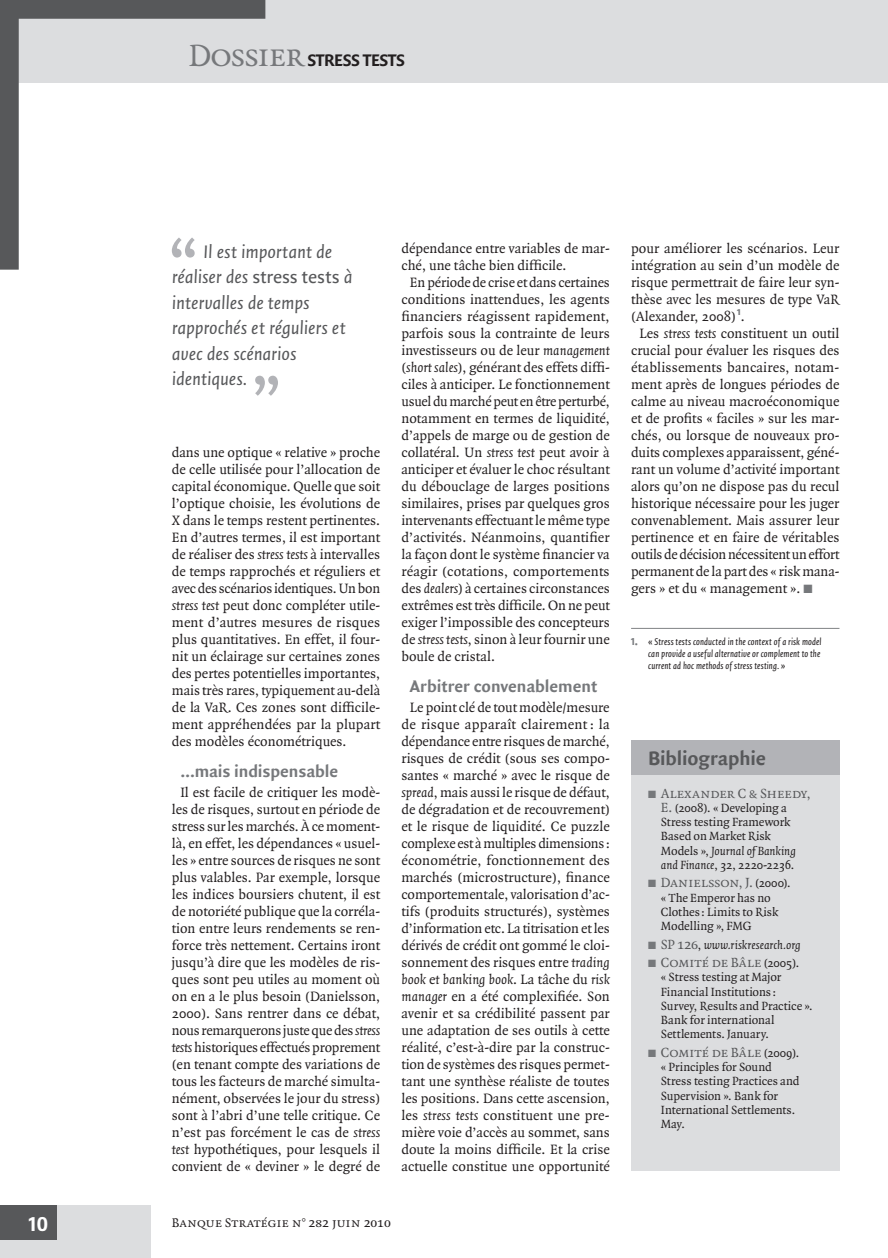
<style>
.page{position:relative;width:888px;height:1258px;background:#fff}
.page>*{position:absolute;margin:0;border:0;box-sizing:border-box;transform-origin:0 0}
.t1{font:700 21px "Quadraat Sans";letter-spacing:-.005em;color:#57585a}
.t2{font:21px "Fago No Bold Lf Caps";color:#fff}
._10-EXERGUE{font:italic 19.5px/25.5px "Quadraat Sans";letter-spacing:-.01em;color:#57585a}
._6-INTER-MOYEN{font:700 18px "Quadraat Sans";letter-spacing:-.005em;color:#76787b}
._0-TETIERE-OUV-ART-G{font:700 18px "Quadraat Sans";letter-spacing:-.025em;color:#231f20}
._5-TEXTE-COURANT{font:14.55px/17px "Quadraat";color:#231f20;text-align:justify}
._35-BIBLIO-TEXTE{font:14.25px "Quadraat Small Caps";letter-spacing:-.02em;color:#57585a}
.t3{font:13.5px "Quadraat Small Caps";color:#231f20}
._35-BIBLIO-TEXTE-2{font:12.75px/14.2px "Quadraat";letter-spacing:-.005em;color:#231f20}
._35-BIBLIO-TEXTE-3{font:italic 12.75px "Quadraat";color:#231f20}
._9-NOTES_DE_BAS_DE_P{font:italic 10.5px/12px "Quadraat Sans Con";letter-spacing:.01em;color:#231f20;text-align:justify}
.s1{font-family:"Quadraat Small Caps";font-weight:400;font-size:33px;color:#76787b}
.s2{font-style:normal}
.s3{font-style:italic}
.s4{color:#76787b}
.s5{font-family:"Fago No Bold Lf";font-style:normal;color:#76787b}
.s6{font-family:"Quadraat Small Caps";font-size:14.25px;color:#57585a}
.s7{font-family:"Quadraat";font-size:12.75px;color:#231f20}
.s8{font-family:"Quadraat Small Caps";font-style:normal;font-size:14.25px;color:#57585a}
</style>
<div class="page">
<div style="left:0;top:1205px;width:151px;height:53px;background:#dcdddf"></div>
<div style="left:0;top:1205px;width:57px;height:34px;background:#57585a"></div>
<div style="left:0;top:0;width:888px;height:83px;background:#dcdddf"></div>
<svg style="left:0;top:0;width:265px;height:270px"></svg>
<hr style="left:631px;top:628px;width:208px;height:1px;background:#808285">
<svg style="left:172px;top:237px;width:23px;height:21px"></svg>
<svg style="left:255px;top:376px;width:23px;height:20px"></svg>
<div style="left:631px;top:740px;width:208px;height:431px;background:#dcdddf"></div>
<div style="left:631px;top:740px;width:208px;height:35px;background:#b2b3b7"></div>
<p class="_0-TETIERE-OUV-ART-G" style="left:189px;top:50px;width:216px"><span class="s1">Dossier</span> stress tests</p>
<p class="_10-EXERGUE" style="left:172px;top:239px;width:182px;text-indent:31px">Il est important de réaliser des <span class="s2">stress tests</span> à intervalles de temps rapprochés et réguliers et avec des scénarios identiques.</p>
<p class="_5-TEXTE-COURANT" style="left:172px;top:444px;width:210px">dans une optique « relative » proche de celle utilisée pour l’allocation de capital économique. Quelle que soit l’optique choisie, les évolutions de X dans le temps restent pertinentes.<br>En d’autres termes, il est important de réaliser des <span class="s3">stress tests</span> à intervalles de temps rapprochés et réguliers et avec des scénarios identiques. Un bon <span class="s3">stress test</span> peut donc compléter utile&shy;ment d’autres mesures de risques plus quantitatives. En effet, il four&shy;nit un éclairage sur certaines zones des pertes potentielles importantes, mais très rares, typiquement au-delà de la VaR. Ces zones sont difficile&shy;ment appréhendées par la plupart des modèles économétriques.</p>
<p class="_6-INTER-MOYEN" style="left:180px;top:761px;width:160px">…mais indispensable</p>
<p class="_5-TEXTE-COURANT" style="left:172px;top:784px;width:210px;text-align:center">Il est facile de critiquer les modè&shy;les de risques, surtout en période de stress sur les marchés. À ce moment&shy;là, en effet, les dépendances « usuel&shy;les » entre sources de risques ne sont plus valables. Par exemple, lorsque les indices boursiers chutent, il est de notoriété publique que la corréla&shy;tion entre leurs rendements se ren&shy;force très nettement. Certains iront jusqu’à dire que les modèles de ris&shy;ques sont peu utiles au moment où on en a le plus besoin (Danielsson, 2000). Sans rentrer dans ce débat, nous remarquerons juste que des <span class="s3">stress tests</span>historiques effectuésproprement (en tenant compte des variations de tous les facteurs de marché simulta&shy;nément, observées le jour du stress) sont à l’abri d’une telle critique. Ce n’est pas forcément le cas de <span class="s3">stress test</span> hypothétiques, pour lesquels il convient de « deviner » le degré de</p>
<p class="_5-TEXTE-COURANT" style="left:401px;top:240px;width:210px">dépendance entre variables de mar&shy;ché, une tâche bien difficile.</p>
<p class="_5-TEXTE-COURANT" style="left:401px;top:274px;width:210px;text-indent:9px">En période de crise et dans certaines conditions inattendues, les agents financiers réagissent rapidement, parfois sous la contrainte de leurs investisseurs ou de leur <span class="s3">management </span>(<span class="s3">short sales</span>), générant des effets diffi&shy;ciles à anticiper. Le fonctionnement usuel du marché peut en être perturbé, notamment en termes de liquidité, d’appels de marge ou de gestion de collatéral. Un <span class="s3">stress test</span> peut avoir à anticiper et évaluer le choc résultant du débouclage de larges positions similaires, prises par quelques gros intervenants effectuantle même type d’activités. Néanmoins, quantifier la façon dont le système financier va réagir (cotations, comportements des <span class="s3">dealers</span>) à certaines circonstances extrêmes esttrès difficile.On ne peut exiger l’impossible des concepteurs de <span class="s3">stress tests</span>, sinon à leurfournir une boule de cristal.</p>
<p class="_6-INTER-MOYEN" style="left:410px;top:676px;width:189px">Arbitrer convenablement</p>
<p class="_5-TEXTE-COURANT" style="left:401px;top:699px;width:210px;text-align:center">Le point clé de tout modèle/mesure de risque apparaît clairement : la dépendance entre risques de marché, risques de crédit (sous ses compo&shy;santes « marché » avec le risque de <span class="s3">spread</span>, mais aussi le risque de défaut, de dégradation et de recouvrement) et le risque de liquidité. Ce puzzle complexe est àmultiplesdimensions : économétrie, fonctionnement des marchés (microstructure), finance comportementale, valorisation d’ac&shy;tifs (produits structurés), systèmes d’information etc. La titrisation etles dérivés de crédit ont gommé le cloi&shy;sonnement des risques entre <span class="s3">trading book</span> e<span class="s3">t banking book</span>. La tâche du <span class="s3">risk manager</span> en a été complexifiée. Son avenir et sa crédibilité passent par une adaptation de ses outils à cette réalité, c’est-à-dire par la construc&shy;tion de systèmes des risques permet&shy;tant une synthèse réaliste de toutes les positions. Dans cette ascension, les <span class="s3">stress tests</span> constituent une pre&shy;mière voie d’accès au sommet, sans doute la moins difficile. Et la crise actuelle constitue une opportunité</p>
<h1 class="t2" style="left:29px;top:1211px;width:21px">10</h1>
<p class="t3" style="left:172px;top:1216px;width:220px">Banque Stratégie n° 282 juin 2010</p>
<p class="_5-TEXTE-COURANT" style="left:631px;top:240px;width:210px">pour améliorer les scénarios. Leur intégration au sein d’un modèle de risque permettrait de faire leur syn&shy;thèse avec les mesures de type VaR (Alexander, 2008)<sup>1</sup>.</p>
<p class="_5-TEXTE-COURANT" style="left:631px;top:325px;width:210px;text-indent:9px">Les <span class="s3">stress tests</span> constituent un outil crucial pour évaluer les risques des établissements bancaires, notam&shy;ment après de longues périodes de calme au niveau macroéconomique et de profits « faciles » sur les mar&shy;chés, ou lorsque de nouveaux pro&shy;duits complexes apparaissent, géné&shy;rant un volume d’activité important alors qu’on ne dispose pas du recul historique nécessaire pour les juger convenablement. Mais assurer leur pertinence et en faire de véritables outilsdedécisionnécessitentuneffort permanent de la part des « risk mana&shy;gers » et du « management ». <span class="s4">■</span></p>
<p class="_9-NOTES_DE_BAS_DE_P" style="left:648px;top:635px;width:175px;text-indent:-17px"><span class="s5">1.</span> <span class="s2">«</span> Stress tests conducted in the context of a risk model can provide a useful alternative or complement to the current ad hoc methods of stress testing. <span class="s2">»</span></p>
<p class="t1" style="left:648px;top:746px;width:120px">Bibliographie</p>
<p class="_35-BIBLIO-TEXTE" style="left:648px;top:786px;width:164px"><span class="s4">■</span> Alexander C &amp; Sheedy,</p>
<p class="_35-BIBLIO-TEXTE-2" style="left:661px;top:801px;width:136px"><span class="s6">E.</span> (2008). « Developing a<br>Stress testing Framework<br>Based on Market Risk<br>Models », <span class="s3">Journal of Banking and Finance</span>, 32, 2220-2236.</p>
<p class="_35-BIBLIO-TEXTE" style="left:648px;top:875px;width:144px"><span class="s4">■</span> Danielsson, J. <span class="s7">(2000).</span></p>
<p class="_35-BIBLIO-TEXTE-2" style="left:661px;top:891px;width:119px">« The Emperor has no<br>Clothes: Limits to Risk<br>Modelling », FMG</p>
<p class="_35-BIBLIO-TEXTE-3" style="left:648px;top:938px;width:154px"><span class="s4">■</span> <span class="s8">SP 126</span><span class="s2">,</span> www.riskresearch.org</p>
<p class="_35-BIBLIO-TEXTE" style="left:648px;top:955px;width:153px"><span class="s4">■</span> Comité de Bâle <span class="s7">(2005).</span></p>
<p class="_35-BIBLIO-TEXTE-2" style="left:661px;top:970px;width:153px">« Stress testing at Major<br>Financial Institutions:<br>Survey, Results and Practice ».<br>Bank for international<br>Settlements. January.</p>
<p class="_35-BIBLIO-TEXTE" style="left:648px;top:1045px;width:153px"><span class="s4">■</span> Comité de Bâle <span class="s7">(2009).</span></p>
<p class="_35-BIBLIO-TEXTE-2" style="left:661px;top:1060px;width:140px">« Principles for Sound<br>Stress testing Practices and<br>Supervision ». Bank for<br>International Settlements.<br>May.</p>
</div>
